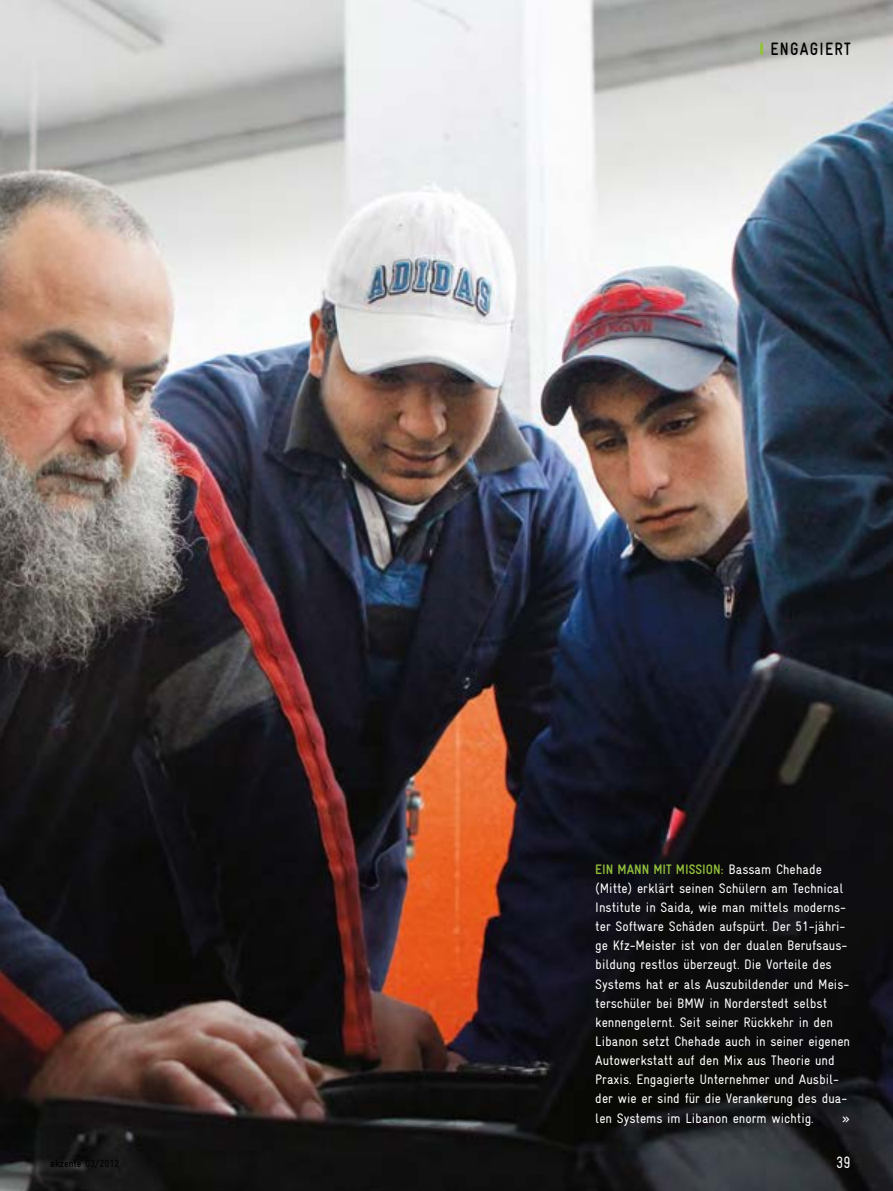
<style>
.page{position:relative;width:893px;height:1191px;background:#fff}
.page>*{position:absolute;margin:0;border:0;box-sizing:border-box;transform-origin:0 0}
.t1{font:700 condensed 18px "Gravur";letter-spacing:.075em;color:#000;scale:.9 1}
.t2{font:condensed 16.5px "Gravur";color:#fff;scale:.9 1}
.t3{font:condensed 13.8px/19.2px "Gravur";color:#fff}
.t4{font:700 condensed 10.5px "Gravur";color:#000}
.s1{font-weight:400}
.s2{font-weight:700;color:#94c23c}
</style>
<div class="page">
<img style="left:0;top:0;width:893px;height:1191px">
<svg style="left:760px;top:44px;width:3px;height:10px"></svg>
<hr style="left:0;top:701px;width:1px;height:490px;background:#000">
<p class="t4" style="left:50px;top:1157px;width:71px">AKZENTE <span class="s1">03/2012</span></p>
<p class="t1" style="left:770px;top:39px;width:91px">ENGAGIERT</p>
<p class="t3" style="left:595px;top:859px;width:256px"><span class="s2">EIN MANN MIT MISSION:</span> Bassam Chehade (Mitte) erklärt seinen Schülern am Technical Institute in Saida, wie man mittels moderns&shy;ter Software Schäden aufspürt. Der 51-jähri&shy;ge Kfz-Meister ist von der dualen Berufsaus&shy;bildung restlos überzeugt. Die Vorteile des Systems hat er als Auszubildender und Meis&shy;terschüler bei BMW in Norderstedt selbst kennengelernt. Seit seiner Rückkehr in den Libanon setzt Chehade auch in seiner eigenen Autowerkstatt auf den Mix aus Theorie und Praxis. Engagierte Unternehmer und Ausbil&shy;der wie er sind für die Verankerung des dua&shy;len Systems im Libanon enorm wichtig.</p>
<p class="t3" style="left:841px;top:1108px;width:10px">»</p>
<p class="t2" style="left:836px;top:1153px;width:17px">39</p>
</div>
